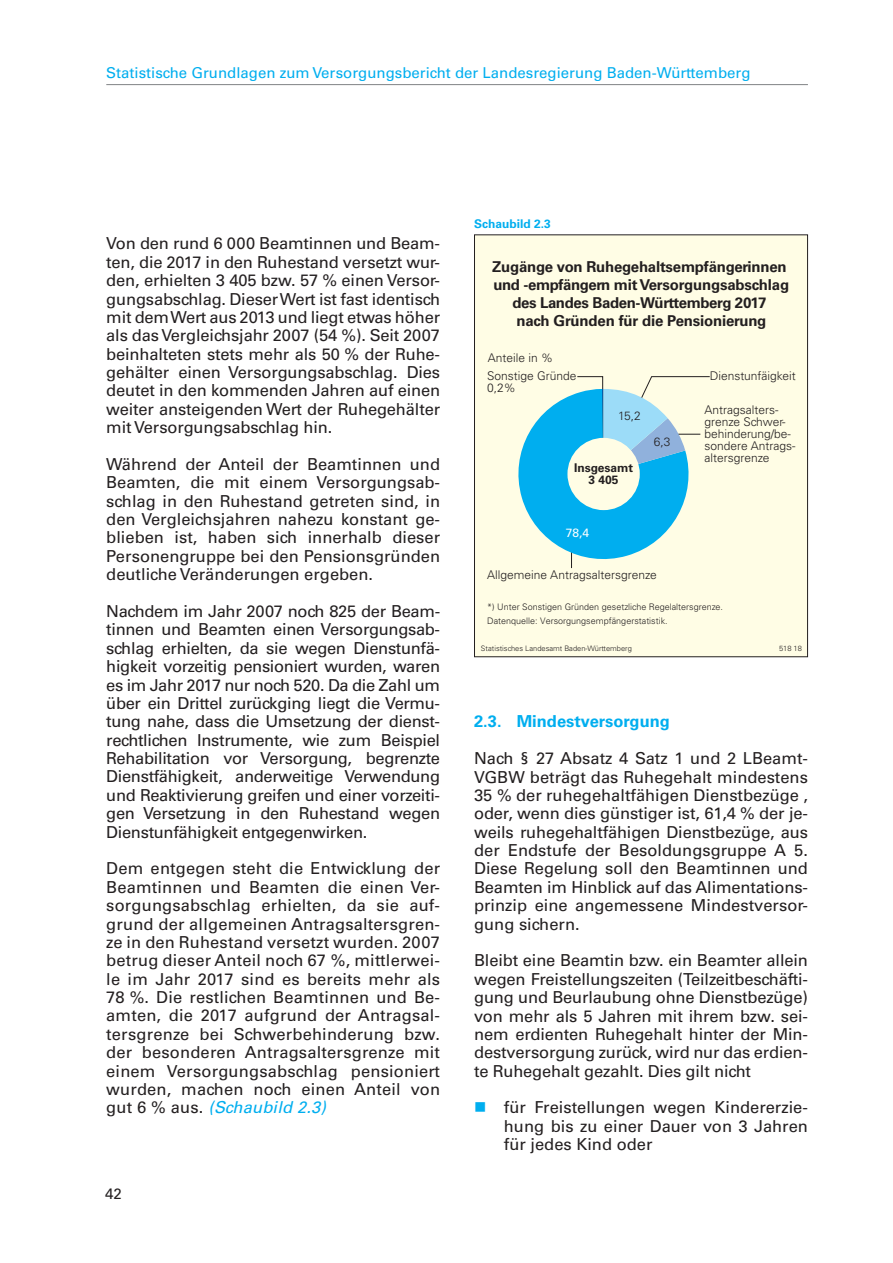
<style>
.page{position:relative;width:893px;height:1263px;background:#fff}
.page>*{position:absolute;margin:0;border:0;box-sizing:border-box;transform-origin:0 0}
.t1{font:16.5px/18.5px "Univers";color:#231f20;text-align:justify}
.t2{font:700 16.5px "Univers";color:#00aeef}
.t3{font:700 15px/18px "Univers";letter-spacing:-.015em;color:#231f20;text-align:center}
.t4{font:15px "Univers";color:#00aeef}
.t5{font:15px "Univers";color:#231f20}
.t6{font:300 12px/12px "Univers";color:#231f20}
.t7{font:700 12px/12px "Univers";color:#231f20;text-align:center}
.t8{font:700 12px "Univers";color:#00aeef}
.t9{font:12px "Univers";color:#fff}
.t10{font:300 9px/13.5px "Univers";color:#231f20}
.t11{font:300 7.5px "Univers";color:#231f20}
.s1{font-style:italic;color:#00aeef}
</style>
<div class="page">
<hr style="left:106px;top:84px;width:702px;height:1px;background:#808285">
<div style="left:474px;top:235px;width:333px;height:422px;background:#fffde5"></div>
<svg style="left:518px;top:376px;width:192px;height:193px"></svg>
<div style="left:567px;top:438px;width:73px;height:72px;background:#fffde5;border-radius:50%"></div>
<div style="left:474px;top:234px;width:334px;height:423px;border:1px solid #231f20"></div>
<p class="t4" style="left:106px;top:64px;width:646px">Statistische Grundlagen zum Versorgungsbericht der Landesregierung Baden-Württemberg</p>
<p class="t1" style="left:106px;top:234px;width:335px">Von den rund 6 000 Beamtinnen und Beam&shy;ten, die 2017 in den Ruhestand versetzt wur&shy;den, erhielten 3 405 bzw. 57 % einen Versor&shy;gungsabschlag. Dieser Wert ist fast identisch mit dem Wert aus 2013 und liegt etwas höher als das Vergleichsjahr 2007 (54 %). Seit 2007 beinhalteten stets mehr als 50 % der Ruhe&shy;gehälter einen Versorgungsabschlag. Dies deutet in den kommenden Jahren auf einen weiter ansteigenden Wert der Ruhegehälter mit Versorgungsabschlag hin.</p>
<p class="t1" style="left:106px;top:455px;width:335px">Während der Anteil der Beamtinnen und Beamten, die mit einem Versorgungsab&shy;schlag in den Ruhestand getreten sind, in den Vergleichsjahren nahezu konstant ge&shy;blieben ist, haben sich innerhalb dieser Personengruppe bei den Pensionsgründen deutliche Veränderungen ergeben.</p>
<p class="t1" style="left:106px;top:602px;width:335px">Nachdem im Jahr 2007 noch 825 der Beam&shy;tinnen und Beamten einen Versorgungsab&shy;schlag erhielten, da sie wegen Dienstunfä&shy;higkeit vorzeitig pensioniert wurden, waren es im Jahr 2017 nur noch 520. Da die Zahl um über ein Drittel zurückging liegt die Vermu&shy;tung nahe, dass die Umsetzung der dienst&shy;rechtlichen Instrumente, wie zum Beispiel Rehabilitation vor Versorgung, begrenzte Dienstfähigkeit, anderweitige Verwendung und Reaktivierung greifen und einer vorzeiti&shy;gen Versetzung in den Ruhestand wegen Dienstunfähigkeit entgegenwirken.</p>
<p class="t1" style="left:106px;top:859px;width:335px">Dem entgegen steht die Entwicklung der Beamtinnen und Beamten die einen Ver&shy;sorgungsabschlag erhielten, da sie auf&shy;grund der allgemeinen Antragsaltersgren&shy;ze in den Ruhestand versetzt wurden. 2007 betrug dieser Anteil noch 67 %, mittlerwei&shy;le im Jahr 2017 sind es bereits mehr als 78 %. Die restlichen Beamtinnen und Be&shy;amten, die 2017 aufgrund der Antragsal&shy;tersgrenze bei Schwerbehinderung bzw. der besonderen Antragsaltersgrenze mit einem Versorgungsabschlag pensioniert wurden, machen noch einen Anteil von gut 6 % aus. <span class="s1">(Schaubild 2.3)</span></p>
<p class="t5" style="left:105px;top:1185px;width:18px">42</p>
<p class="t8" style="left:474px;top:217px;width:78px">Schaubild 2.3</p>
<p class="t3" style="left:492px;top:258px;width:298px">Zugänge von Ruhegehaltsempfängerinnen und -empfängern mit Versorgungsabschlag des Landes Baden-Württemberg 2017<br>nach Gründen für die Pensionierung</p>
<p class="t6" style="left:488px;top:352px;width:67px">Anteile in %</p>
<p class="t6" style="left:487px;top:370px;width:91px">Sonstige Gründe<br>0,2%</p>
<p class="t6" style="left:618px;top:409px;width:24px">15,2</p>
<p class="t7" style="left:574px;top:461px;width:61px">Insgesamt<br>3 405</p>
<p class="t6" style="left:654px;top:436px;width:18px">6,3</p>
<p class="t9" style="left:566px;top:525px;width:25px">78,4</p>
<p class="t6" style="left:487px;top:569px;width:171px">Allgemeine Antragsaltersgrenze</p>
<p class="t6" style="left:710px;top:370px;width:88px">Dienstunfäigkeit</p>
<p class="t6" style="left:704px;top:403px;width:93px">Antragsalters&shy;grenze Schwer&shy;behinderung/be&shy;sondere Antrags&shy;altersgrenze</p>
<p class="t10" style="left:487px;top:600px;width:237px">*) Unter Sonstigen Gründen gesetzliche Regelaltersgrenze.<br>Datenquelle: Versorgungsempfängerstatistik.</p>
<p class="t11" style="left:481px;top:644px;width:153px">Statistisches Landesamt Baden-Württemberg</p>
<p class="t11" style="left:779px;top:644px;width:24px">518 18</p>
<p class="t2" style="left:474px;top:712px;width:197px">2.3. Mindestversorgung</p>
<p class="t1" style="left:474px;top:749px;width:335px">Nach § 27 Absatz 4 Satz 1 und 2 LBeamt-VGBW beträgt das Ruhegehalt mindestens 35 % der ruhegehaltfähigen Dienstbezüge , oder, wenn dies günstiger ist, 61,4 % der je&shy;weils ruhegehaltfähigen Dienstbezüge, aus der Endstufe der Besoldungsgruppe A 5.<br>Diese Regelung soll den Beamtinnen und Beamten im Hinblick auf das Alimentations‑ prinzip eine angemessene Mindestversor&shy;gung sichern.</p>
<p class="t1" style="left:474px;top:951px;width:335px">Bleibt eine Beamtin bzw. ein Beamter allein wegen Freistellungszeiten (Teilzeitbeschäfti&shy;gung und Beurlaubung ohne Dienstbezüge) von mehr als 5 Jahren mit ihrem bzw. sei&shy;nem erdienten Ruhegehalt hinter der Min&shy;destversorgung zurück, wird nur das erdien&shy;te Ruhegehalt gezahlt. Dies gilt nicht</p>
<p class="t1" style="left:504px;top:1098px;width:306px">für Freistellungen wegen Kindererzie&shy;hung bis zu einer Dauer von 3 Jahren für jedes Kind oder</p>
</div>
